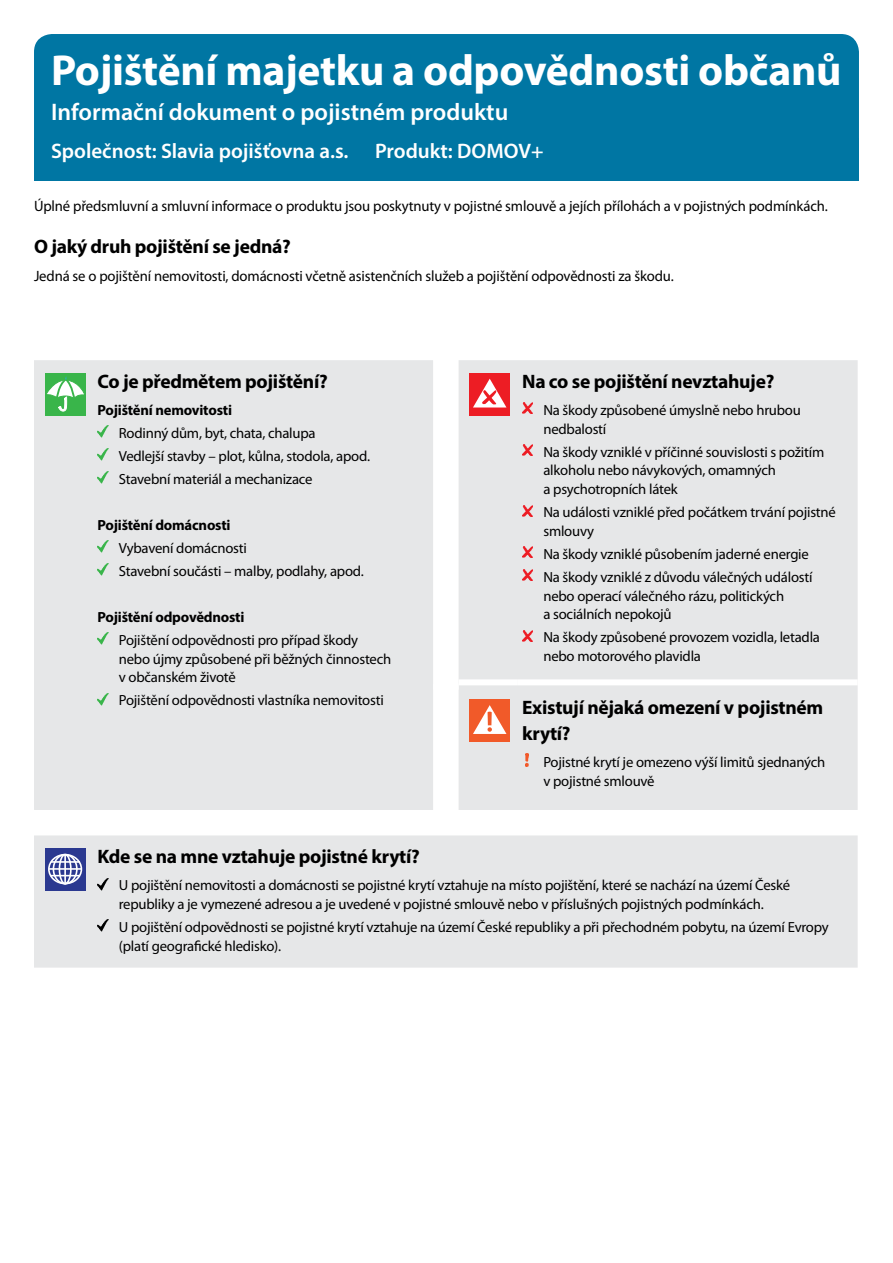
<style>
.page{position:relative;width:893px;height:1263px;background:#fff}
.page>*{position:absolute;margin:0;border:0;box-sizing:border-box;transform-origin:0 0}
.Form_title{font:700 43.5px "Myriad Pro";letter-spacing:-.005em;color:#fff}
.Form_sub_title{font:600 24px "Myriad Pro";color:#fff}
.Company_Product_head{font:600 21px "Myriad Pro";color:#fff}
.Cover_subhead{font:700 19.5px/25.5px "Myriad Pro";letter-spacing:-.015em;color:#000}
.Form_intro{font:15px "Myriad Pro";letter-spacing:-.01em;color:#000}
.Covered_bullets{font:14.7px/18.8px "Myriad Pro";letter-spacing:-.015em;color:#000}
.Covered_bullets-2{font:700 14.7px "Myriad Pro";letter-spacing:-.015em;color:#000}
</style>
<div class="page">
<div style="left:34px;top:34px;width:825px;height:147px;background:#0076a3;border-radius:18px"></div>
<div style="left:34px;top:360px;width:824px;height:608px;background:#e6e7e8"></div>
<div style="left:459px;top:679px;width:59px;height:6px;background:#fff"></div>
<div style="left:518px;top:679px;width:340px;height:6px;background:#fff"></div>
<div style="left:433px;top:684px;width:26px;height:6px;background:#fff"></div>
<div style="left:45px;top:373px;width:41px;height:42px;background:#39b54a"></div>
<svg style="left:47px;top:376px;width:37px;height:35px"></svg>
<svg style="left:98px;top:426px;width:10px;height:12px"></svg>
<svg style="left:98px;top:449px;width:10px;height:12px"></svg>
<svg style="left:98px;top:472px;width:10px;height:12px"></svg>
<svg style="left:98px;top:541px;width:10px;height:12px"></svg>
<svg style="left:98px;top:564px;width:10px;height:12px"></svg>
<svg style="left:98px;top:633px;width:10px;height:12px"></svg>
<svg style="left:98px;top:693px;width:10px;height:12px"></svg>
<div style="left:469px;top:373px;width:41px;height:42px;background:#ed1d24"></div>
<svg style="left:473px;top:379px;width:33px;height:28px"></svg>
<svg style="left:522px;top:403px;width:11px;height:11px"></svg>
<svg style="left:522px;top:445px;width:11px;height:10px"></svg>
<svg style="left:522px;top:505px;width:11px;height:11px"></svg>
<svg style="left:522px;top:547px;width:11px;height:11px"></svg>
<svg style="left:522px;top:570px;width:11px;height:11px"></svg>
<svg style="left:522px;top:630px;width:11px;height:11px"></svg>
<div style="left:469px;top:699px;width:41px;height:43px;background:#f15a29"></div>
<svg style="left:473px;top:705px;width:33px;height:29px"></svg>
<img style="left:525px;top:753px;width:4px;height:14px">
<svg style="left:45px;top:848px;width:41px;height:43px"></svg>
<div style="left:48px;top:854px;width:34px;height:30px;border:2px solid #fff;border-radius:50%"></div>
<div style="left:53px;top:854px;width:25px;height:30px;border:2px solid #fff;border-radius:50%"></div>
<div style="left:59px;top:854px;width:13px;height:30px;border:2px solid #fff;border-radius:50%"></div>
<hr style="left:64px;top:855px;width:2px;height:29px;background:#fff">
<hr style="left:51px;top:861px;width:29px;height:2px;background:#fff">
<svg style="left:51px;top:875px;width:29px;height:1px"></svg>
<hr style="left:49px;top:868px;width:32px;height:2px;background:#fff">
<svg style="left:98px;top:878px;width:10px;height:12px"></svg>
<svg style="left:98px;top:920px;width:10px;height:12px"></svg>
<p class="Form_title" style="left:51px;top:42px;width:792px">Pojištění majetku a odpovědnosti občanů</p>
<p class="Form_sub_title" style="left:51px;top:97px;width:459px">Informační dokument o pojistném produktu</p>
<p class="Company_Product_head" style="left:51px;top:138px;width:299px">Společnost: Slavia pojišťovna a.s.</p>
<p class="Company_Product_head" style="left:375px;top:138px;width:170px">Produkt: DOMOV+</p>
<p class="Form_intro" style="left:34px;top:197px;width:795px">Úplné předsmluvní a smluvní informace o produktu jsou poskytnuty v pojistné smlouvě a jejích přílohách a v pojistných podmínkách.</p>
<p class="Cover_subhead" style="left:34px;top:233px;width:258px">O jaký druh pojištění se jedná?</p>
<p class="Form_intro" style="left:34px;top:267px;width:641px">Jedná se o pojištění nemovitosti, domácnosti včetně asistenčních služeb a pojištění odpovědnosti za škodu.</p>
<p class="Cover_subhead" style="left:98px;top:368px;width:232px">Co je předmětem pojištění?</p>
<p class="Covered_bullets-2" style="left:98px;top:400px;width:136px">Pojištění nemovitosti</p>
<p class="Covered_bullets" style="left:119px;top:423px;width:198px">Rodinný dům, byt, chata, chalupa</p>
<p class="Covered_bullets" style="left:119px;top:446px;width:253px">Vedlejší stavby – plot, kůlna, stodola, apod.</p>
<p class="Covered_bullets" style="left:119px;top:469px;width:195px">Stavební materiál a mechanizace</p>
<p class="Covered_bullets-2" style="left:98px;top:515px;width:135px">Pojištění domácnosti</p>
<p class="Covered_bullets" style="left:119px;top:538px;width:130px">Vybavení domácnosti</p>
<p class="Covered_bullets" style="left:119px;top:561px;width:247px">Stavební součásti – malby, podlahy, apod.</p>
<p class="Covered_bullets-2" style="left:98px;top:607px;width:148px">Pojištění odpovědnosti</p>
<p class="Covered_bullets" style="left:119px;top:630px;width:274px">Pojištění odpovědnosti pro případ škody nebo újmy způsobené při běžných činnostech v občanském životě</p>
<p class="Covered_bullets" style="left:119px;top:691px;width:266px">Pojištění odpovědnosti vlastníka nemovitosti</p>
<p class="Cover_subhead" style="left:522px;top:368px;width:254px">Na co se pojištění nevztahuje?</p>
<p class="Covered_bullets" style="left:543px;top:400px;width:259px">Na škody způsobené úmyslně nebo hrubou nedbalostí</p>
<p class="Covered_bullets" style="left:543px;top:442px;width:282px">Na škody vzniklé v příčinné souvislosti s požitím alkoholu nebo návykových, omamných<br>a psychotropních látek</p>
<p class="Covered_bullets" style="left:543px;top:502px;width:294px">Na události vzniklé před počátkem trvání pojistné smlouvy</p>
<p class="Covered_bullets" style="left:543px;top:544px;width:267px">Na škody vzniklé působením jaderné energie</p>
<p class="Covered_bullets" style="left:543px;top:567px;width:271px">Na škody vzniklé z důvodu válečných událostí nebo operací válečného rázu, politických<br>a sociálních nepokojů</p>
<p class="Covered_bullets" style="left:543px;top:628px;width:278px">Na škody způsobené provozem vozidla, letadla nebo motorového plavidla</p>
<p class="Cover_subhead" style="left:522px;top:694px;width:303px">Existují nějaká omezení v pojistném krytí?</p>
<p class="Covered_bullets" style="left:543px;top:752px;width:283px">Pojistné krytí je omezeno výší limitů sjednaných v pojistné smlouvě</p>
<p class="Cover_subhead" style="left:98px;top:843px;width:324px">Kde se na mne vztahuje pojistné krytí?</p>
<p class="Covered_bullets" style="left:119px;top:875px;width:673px">U pojištění nemovitosti a domácnosti se pojistné krytí vztahuje na místo pojištění, které se nachází na území České republiky a je vymezené adresou a je uvedené v pojistné smlouvě nebo v příslušných pojistných podmínkách.</p>
<p class="Covered_bullets" style="left:119px;top:917px;width:711px">U pojištění odpovědnosti se pojistné krytí vztahuje na území České republiky a při přechodném pobytu, na území Evropy (platí geografické hledisko).</p>
</div>
